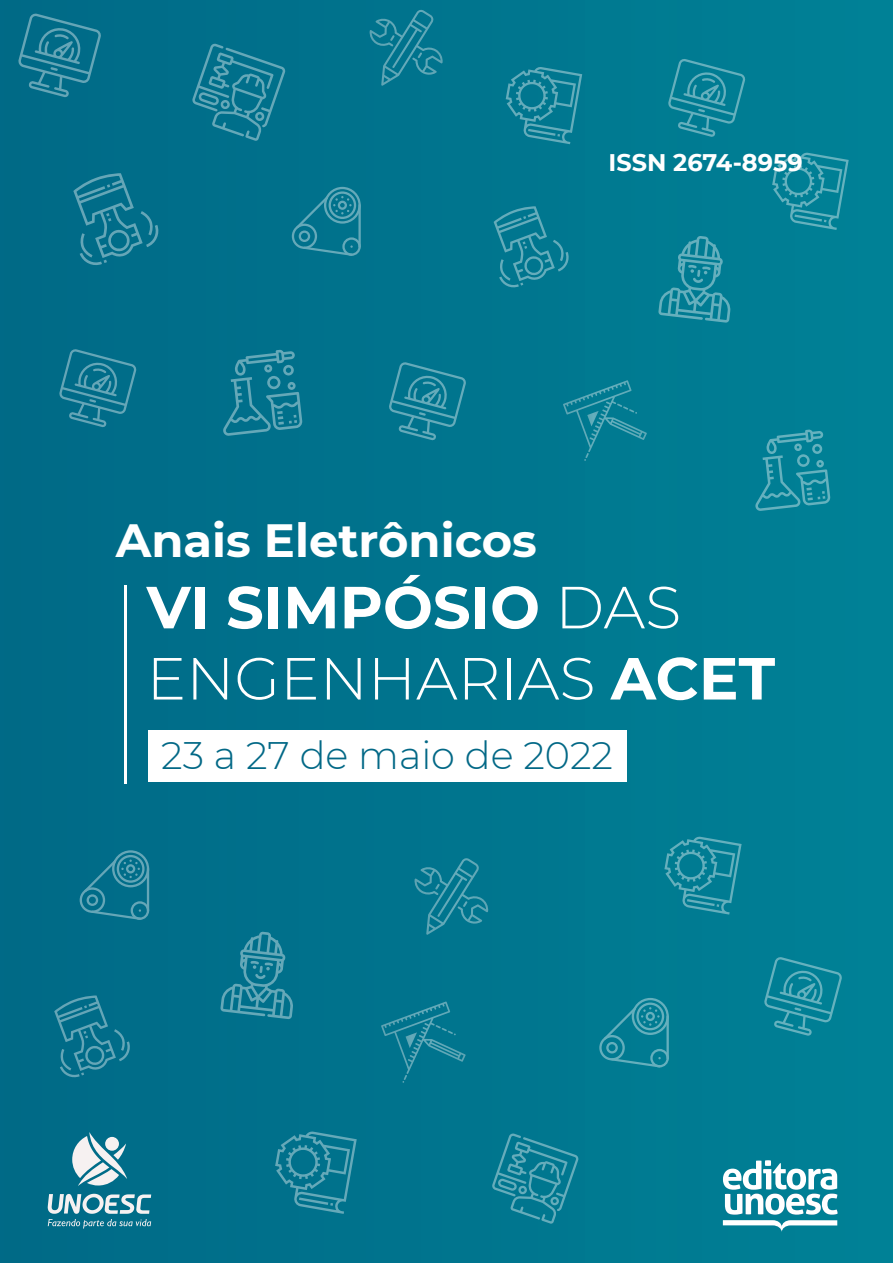
<style>
.page{position:relative;width:893px;height:1263px;background:#00758e}
.page>*{position:absolute;margin:0;border:0;box-sizing:border-box;transform-origin:0 0}
.t1{font:700 59.25px/71.1px "Montserrat";color:#fff}
.t2{font:700 46.5px "Montserrat";color:#fff}
.t3{font:300 38.25px "Montserrat";color:#026886}
.t4{font:700 24px "Montserrat";color:#fff}
.s1{font-weight:300}
</style>
<div class="page">
<svg style="left:223px;top:350px;width:79px;height:86px"></svg>
<svg style="left:275px;top:1131px;width:82px;height:83px"></svg>
<svg style="left:599px;top:998px;width:70px;height:69px"></svg>
<svg style="left:492px;top:1133px;width:86px;height:91px"></svg>
<svg style="left:80px;top:850px;width:69px;height:70px"></svg>
<svg style="left:220px;top:932px;width:73px;height:87px"></svg>
<svg style="left:664px;top:837px;width:78px;height:78px"></svg>
<svg style="left:764px;top:957px;width:78px;height:79px"></svg>
<svg style="left:54px;top:995px;width:76px;height:82px"></svg>
<svg style="left:415px;top:858px;width:73px;height:77px"></svg>
<svg style="left:381px;top:1001px;width:85px;height:82px"></svg>
<svg style="left:506px;top:67px;width:76px;height:77px"></svg>
<svg style="left:73px;top:173px;width:85px;height:92px"></svg>
<svg style="left:192px;top:44px;width:93px;height:97px"></svg>
<svg style="left:292px;top:187px;width:69px;height:69px"></svg>
<svg style="left:658px;top:236px;width:72px;height:87px"></svg>
<svg style="left:18px;top:14px;width:83px;height:83px"></svg>
<svg style="left:755px;top:430px;width:75px;height:81px"></svg>
<svg style="left:772px;top:153px;width:77px;height:77px"></svg>
<svg style="left:668px;top:59px;width:77px;height:78px"></svg>
<svg style="left:59px;top:349px;width:77px;height:78px"></svg>
<svg style="left:389px;top:362px;width:77px;height:78px"></svg>
<svg style="left:494px;top:206px;width:75px;height:81px"></svg>
<svg style="left:370px;top:10px;width:73px;height:76px"></svg>
<svg style="left:563px;top:380px;width:84px;height:81px"></svg>
<svg style="left:72px;top:1132px;width:55px;height:54px"></svg>
<svg style="left:48px;top:1194px;width:103px;height:34px"></svg>
<svg style="left:723px;top:1160px;width:115px;height:72px"></svg>
<hr style="left:124px;top:585px;width:3px;height:199px;background:#fff">
<div style="left:149px;top:731px;width:478px;height:51px;background:#fff"></div>
<p class="t4" style="left:609px;top:145px;width:196px">ISSN 2674-8959</p>
<p class="t2" style="left:116px;top:506px;width:423px">Anais Eletrônicos</p>
<p class="t1" style="left:147px;top:569px;width:630px">VI SIMPÓSIO <span class="s1">DAS<br>ENGENHARIAS</span> ACET</p>
<p class="t3" style="left:161px;top:730px;width:453px">23 a 27 de maio de 2022</p>
</div>
